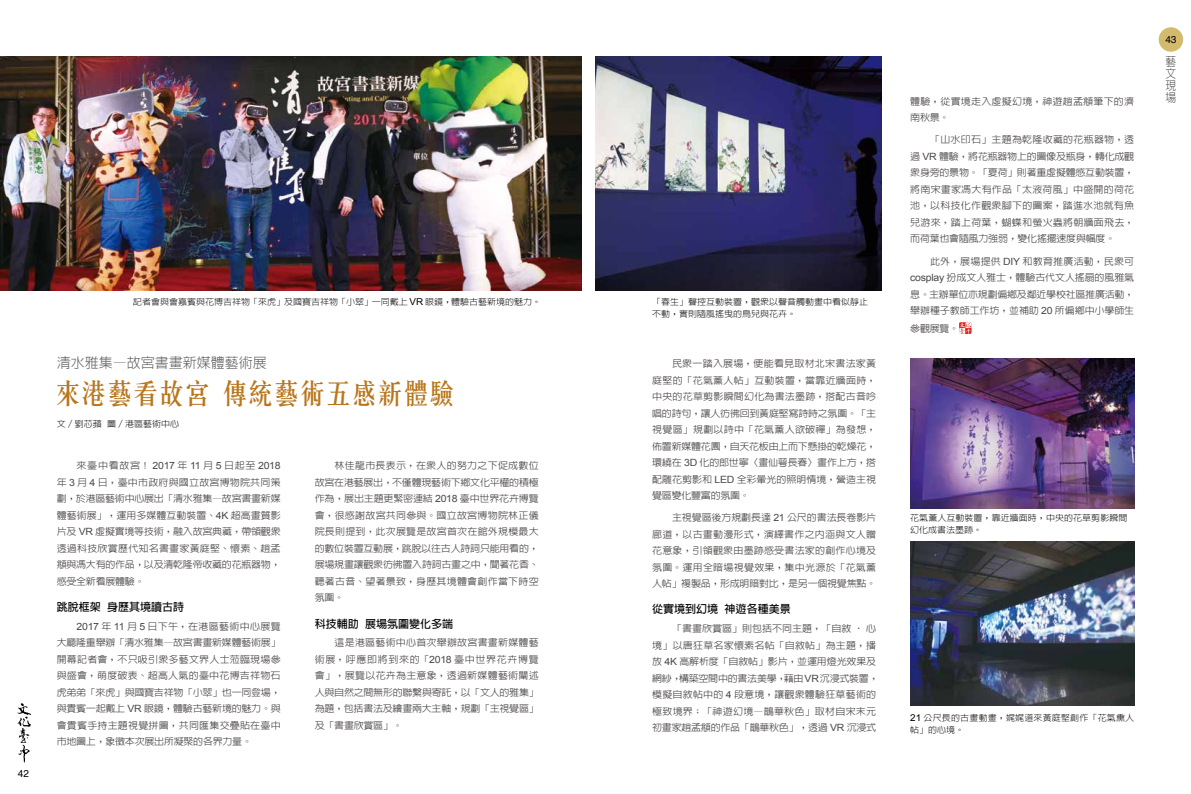
<style>
.page{position:relative;width:1191px;height:794px;background:#fff}
.page>*{position:absolute;margin:0;border:0;box-sizing:border-box;transform-origin:0 0}
.t1{font:500 28px "C Song 3 HK";letter-spacing:-.075em;color:#b9761c}
.t2{font:300 14px "AR Hei B5";color:#595757}
.t3{font:300 12px/12px "AR Hei B5";color:#4c4948;text-align:justify;scale:.9 1}
.t4{font:700 11px "AR Hei B5";color:#000}
.t5{font:10px "Helvetica";color:#000}
.t6{font:500 9.5px/16.5px "AR Hei B5";letter-spacing:-.015em;color:#4c4948;text-align:justify;scale:1.05 1}
.t7{font:500 9.5px/16.5px "AR Hei B5";letter-spacing:.025em;color:#4c4948;scale:1.05 1}
.t8{font:300 8.6px/12px "AR Hei B5";color:#000;scale:1.05 1}
.t9{font:300 8.6px/12px "AR Hei B5";letter-spacing:.02em;color:#000;scale:1.05 1}
.s1{font-family:"Arial";font-weight:400;font-size:9.4px}
.s2{font-family:"Arial";font-weight:400;font-size:10px}
</style>
<div class="page">
<img style="left:595px;top:57px;width:287px;height:234px">
<img style="left:910px;top:358px;width:224px;height:150px">
<img style="left:910px;top:541px;width:224px;height:164px">
<img style="left:0;top:57px;width:581px;height:234px">
<svg style="left:959px;top:322px;width:13px;height:12px"></svg>
<div style="left:1158px;top:27px;width:25px;height:25px;background:#d2bc6c;border-radius:50%"></div>
<svg style="left:17px;top:703px;width:14px;height:60px"></svg>
<p class="t5" style="left:18px;top:768px;width:13px">42</p>
<p class="t8" style="left:133px;top:296px;width:390px">記者會與會嘉賓與花博吉祥物「來虎」及國寶吉祥物「小翠」一同戴上 <span class="s1">VR</span> 眼鏡，體驗古藝新境的魅力。</p>
<h2 class="t2" style="left:57px;top:355px;width:212px">清水雅集—故宮書畫新媒體藝術展</h2>
<h1 class="t1" style="left:54px;top:372px;width:403px">來港藝看故宮 傳統藝術五感新體驗</h1>
<p class="t8" style="left:57px;top:417px;width:118px">文／劉芯蘋 圖／港區藝術中心</p>
<p class="t6" style="left:57px;top:457px;width:215px;text-indent:20px">來臺中看故宮！ <span class="s2">2017</span> 年 <span class="s2">11</span> 月 <span class="s2">5</span> 日起至 <span class="s2">2018</span>年 <span class="s2">3</span> 月 <span class="s2">4</span> 日，臺中市政府與國立故宮博物院共同策劃，於港區藝術中心展出「清水雅集—故宮書畫新媒體藝術展」，運用多媒體互動裝置、<span class="s2">4K</span> 超高畫質影片及 <span class="s2">VR</span> 虛擬實境等技術，融入故宮典藏，帶領觀眾透過科技欣賞歷代知名書畫家黃庭堅、懷素、趙孟頫與馮大有的作品，以及清乾隆帝收藏的花瓶器物，感受全新看展體驗。</p>
<p class="t4" style="left:57px;top:601px;width:129px">跳脫框架 身歷其境讀古詩</p>
<p class="t6" style="left:57px;top:618px;width:215px;text-indent:20px"><span class="s2">2017</span> 年 <span class="s2">11</span> 月 <span class="s2">5</span> 日下午，在港區藝術中心展覽大廳隆重舉辦「清水雅集—故宮書畫新媒體藝術展」開幕記者會，不只吸引眾多藝文界人士蒞臨現場參與盛會，萌度破表、超高人氣的臺中花博吉祥物石虎弟弟「來虎」與國寶吉祥物「小翠」也一同登場，與貴賓一起戴上 <span class="s2">VR</span> 眼鏡，體驗古藝新境的魅力。與會貴賓手持主題視覺拼圖，共同匯集交疊貼在臺中市地圖上，象徵本次展出所凝聚的各界力量。</p>
<p class="t6" style="left:315px;top:457px;width:215px;text-indent:20px">林佳龍市長表示，在眾人的努力之下促成數位故宮在港藝展出，不僅體現藝術下鄉文化平權的積極作為，展出主題更緊密連結 <span class="s2">2018</span> 臺中世界花卉博覽會，很感謝故宮共同參與。國立故宮博物院林正儀院長則提到，此次展覽是故宮首次在館外規模最大的數位裝置互動展，跳脫以往古人詩詞只能用看的，展場規畫讓觀眾彷彿置入詩詞古畫之中，聞著花香、聽著古音、望著景致，身歷其境體會創作當下時空氛圍。</p>
<p class="t4" style="left:315px;top:618px;width:140px">科技輔助 展場氛圍變化多端</p>
<p class="t6" style="left:315px;top:634px;width:215px;text-indent:20px">這是港區藝術中心首次舉辦故宮書畫新媒體藝術展，呼應即將到來的「<span class="s2">2018</span> 臺中世界花卉博覽會」，展覽以花卉為主意象，透過新媒體藝術闡述人與自然之間無形的聯繫與寄託，以「文人的雅集」為題，包括書法及繪畫兩大主軸，規劃「主視覺區」及「書畫欣賞區」。</p>
<p class="t8" style="left:652px;top:296px;width:207px">「春生」聲控互動裝置，觀眾以聲音觸動畫中看似靜止不動，實則隨風搖曳的鳥兒與花卉。</p>
<p class="t6" style="left:652px;top:355px;width:215px;text-indent:20px">民眾一踏入展場，便能看見取材北宋書法家黃庭堅的「花氣薰人帖」互動裝置，當靠近牆面時，中央的花草剪影瞬間幻化為書法墨跡，搭配古音吟唱的詩句，讓人彷彿回到黃庭堅寫詩時之氛圍。「主視覺區」規劃以詩中「花氣薰人欲破禪」為發想，佈置新媒體花園，自天花板由上而下懸掛的乾燥花，環繞在 <span class="s2">3D</span> 化的郎世寧〈畫仙萼長春〉畫作上方，搭配雕花剪影和 <span class="s2">LED</span> 全彩暈光的照明情境，營造主視覺區變化豐富的氛圍。</p>
<p class="t6" style="left:652px;top:509px;width:215px;text-indent:20px">主視覺區後方規劃長達 <span class="s2">21</span> 公尺的書法長卷影片廊道，以古畫動漫形式，演繹書作之內涵與文人贈花意象，引領觀眾由墨跡感受書法家的創作心境及氛圍。運用全暗場視覺效果，集中光源於「花氣薰人帖」複製品，形成明暗對比，是另一個視覺焦點。</p>
<p class="t4" style="left:652px;top:604px;width:140px">從實境到幻境 神遊各種美景</p>
<p class="t6" style="left:652px;top:620px;width:217px;text-align:left;text-indent:20px">「書畫欣賞區」則包括不同主題，「自敘 • 心境」以唐狂草名家懷素名帖「自敘帖」為主題，播放 <span class="s2">4K</span> 高解析度「自敘帖」影片，並運用燈光效果及網紗，構築空間中的書法美學，藉由<span class="s2">VR</span>沉浸式裝置，模擬自敘帖中的 <span class="s2">4</span> 段意境，讓觀眾體驗狂草藝術的極致境界；「神遊幻境—鵲華秋色」取材自宋末元初畫家趙孟頫的作品「鵲華秋色」，透過 <span class="s2">VR</span> 沉浸式</p>
<p class="t7" style="left:910px;top:93px;width:215px">體驗，從實境走入虛擬幻境，神遊趙孟頫筆下的濟南秋景。</p>
<p class="t6" style="left:910px;top:131px;width:215px;text-indent:20px">「山水印石」主題為乾隆收藏的花瓶器物，透過 <span class="s2">VR</span> 體驗，將花瓶器物上的圖像及瓶身，轉化成觀眾身旁的景物。「夏荷」則著重虛擬體感互動裝置，將南宋畫家馮大有作品「太液荷風」中盛開的荷花池，以科技化作觀眾腳下的圖案，踏進水池就有魚兒游來，踏上荷葉，蝴蝶和螢火蟲將朝牆面飛去，而荷葉也會隨風力強弱，變化搖擺速度與幅度。</p>
<p class="t6" style="left:910px;top:253px;width:215px;text-indent:20px">此外，展場提供 <span class="s2">DIY</span> 和教育推廣活動，民眾可<span class="s2">cosplay</span> 扮成文人雅士，體驗古代文人搖扇的風雅氣息。主辦單位亦規劃偏鄉及鄰近學校社區推廣活動，舉辦種子教師工作坊，並補助 <span class="s2">20</span> 所偏鄉中小學師生</p>
<p class="t6" style="left:910px;top:320px;width:48px">參觀展覽。</p>
<p class="t5" style="left:1165px;top:33px;width:13px">43</p>
<p class="t3" style="left:1165px;top:55px;width:13px">藝文現場</p>
<p class="t8" style="left:910px;top:511px;width:208px">花氣薰人互動裝置，靠近牆面時，中央的花草剪影瞬間幻化成書法墨跡。</p>
<p class="t9" style="left:910px;top:712px;width:215px"><span class="s1">21</span> 公尺長的古畫動畫，娓娓道來黃庭堅創作「花氣熏人帖」的心境。</p>
</div>
